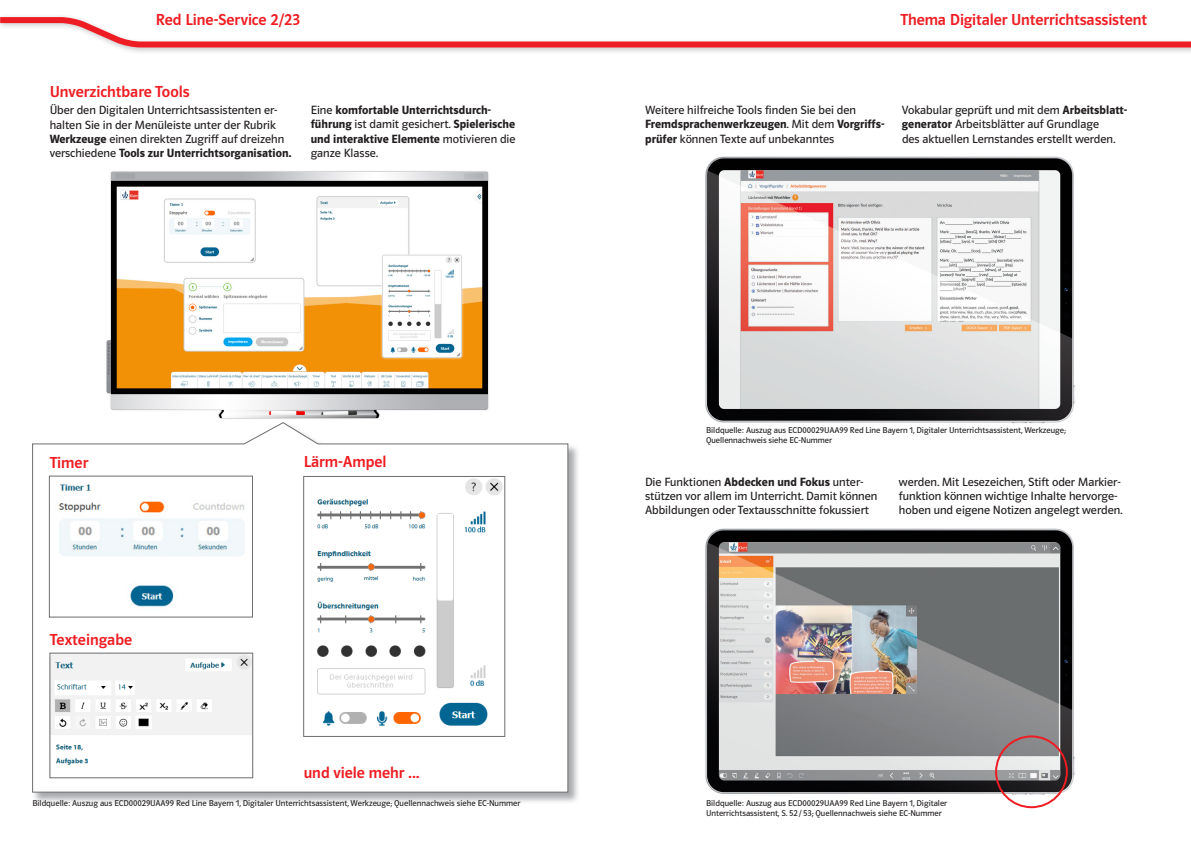
<style>
.page{position:relative;width:1191px;height:842px;background:#fff}
.page>*{position:absolute;margin:0;border:0;box-sizing:border-box;transform-origin:0 0}
.t1{font:500 16px "Polo CEF";color:#ee1d23}
.t2{font:12px/14.4px "Polo CEF";color:#231f20}
.t3{font:600 12px/14.4px "Polo CEF";color:#231f20}
.t4{font:8.5px/10px "Polo CEF";color:#231f20}
.s1{font-weight:600}
.s2{font-weight:400}
</style>
<div class="page">
<div style="left:32px;top:423px;width:548px;height:381px;background:#939598;opacity:.8"></div>
<svg style="left:32px;top:423px;width:536px;height:370px"></svg>
<div style="left:0;top:14px;width:1191px;height:41px;background:#231f20;opacity:.25"></div>
<svg style="left:0;top:14px;width:1191px;height:36px"></svg>
<img style="left:305px;top:478px;width:198px;height:257px">
<div style="left:303px;top:476px;width:202px;height:261px;border:1px solid #6c6d70"></div>
<img style="left:52px;top:655px;width:199px;height:121px">
<div style="left:50px;top:653px;width:203px;height:125px;border:1px solid #6c6d70"></div>
<img style="left:51px;top:478px;width:200px;height:137px">
<div style="left:49px;top:476px;width:204px;height:141px;border:1px solid #6c6d70"></div>
<img style="left:60px;top:171px;width:480px;height:253px">
<img style="left:705px;top:528px;width:370px;height:281px">
<img style="left:705px;top:156px;width:370px;height:268px">
<div style="left:995px;top:735px;width:72px;height:73px;border:2px solid #ee1d23;border-radius:50%"></div>
<h1 class="t1" style="left:156px;top:10px;width:146px">Red Line-Service 2/23</h1>
<h1 class="t1" style="left:900px;top:10px;width:248px">Thema Digitaler Unterrichtsassistent</h1>
<h1 class="t1" style="left:50px;top:82px;width:142px">Unverzichtbare Tools</h1>
<p class="t2" style="left:50px;top:103px;width:243px">Über den Digitalen Unterrichtsassistenten er&shy;halten Sie in der Menüleiste unter der Rubrik <span class="s1">Werkzeuge</span> einen direkten Zugriff auf dreizehn verschiedene <span class="s1">Tools zur Unterrichtsorganisation.</span></p>
<p class="t3" style="left:311px;top:103px;width:206px"><span class="s2">Eine</span> komfortable Unterrichtsdurch&shy;führung <span class="s2">ist damit gesichert.</span> Spielerische und interaktive Elemente <span class="s2">motivieren die ganze Klasse.</span></p>
<h1 class="t1" style="left:50px;top:453px;width:40px">Timer</h1>
<h1 class="t1" style="left:304px;top:453px;width:84px">Lärm-Ampel</h1>
<h1 class="t1" style="left:50px;top:630px;width:84px">Texteingabe</h1>
<h1 class="t1" style="left:304px;top:763px;width:117px">und viele mehr ...</h1>
<p class="t4" style="left:32px;top:798px;width:489px">Bildquelle: Auszug aus ECD00029UAA99 Red Line Bayern 1, Digitaler Unterrichtsassistent, Werkzeuge; Quellennachweis siehe EC-Nummer</p>
<p class="t2" style="left:645px;top:103px;width:241px">Weitere hilfreiche Tools finden Sie bei den<br><span class="s1">Fremdsprachenwerkzeugen</span>. Mit dem <span class="s1">Vorgriffs&shy;prüfer</span> können Texte auf unbekanntes</p>
<p class="t2" style="left:902px;top:103px;width:226px">Vokabular geprüft und mit dem <span class="s1">Arbeitsblatt&shy;generator</span> Arbeitsblätter auf Grundlage<br>des aktuellen Lernstandes erstellt werden.</p>
<p class="t4" style="left:706px;top:425px;width:361px">Bildquelle: Auszug aus ECD00029UAA99 Red Line Bayern 1, Digitaler Unterrichtsassistent, Werkzeuge;<br>Quellennachweis siehe EC-Nummer</p>
<p class="t2" style="left:645px;top:475px;width:234px">Die Funktionen <span class="s1">Abdecken und Fokus</span> unter&shy;stützen vor allem im Unterricht. Damit können<br>Abbildungen oder Textausschnitte fokussiert</p>
<p class="t2" style="left:899px;top:475px;width:225px">werden. Mit Lesezeichen, Stift oder Markier&shy;funktion können wichtige Inhalte hervorge&shy;hoben und eigene Notizen angelegt werden.</p>
<p class="t4" style="left:706px;top:798px;width:243px">Bildquelle: Auszug aus ECD00029UAA99 Red Line Bayern 1, Digitaler<br>Unterrichtsassistent, S. 52/53; Quellennachweis siehe EC-Nummer</p>
</div>
